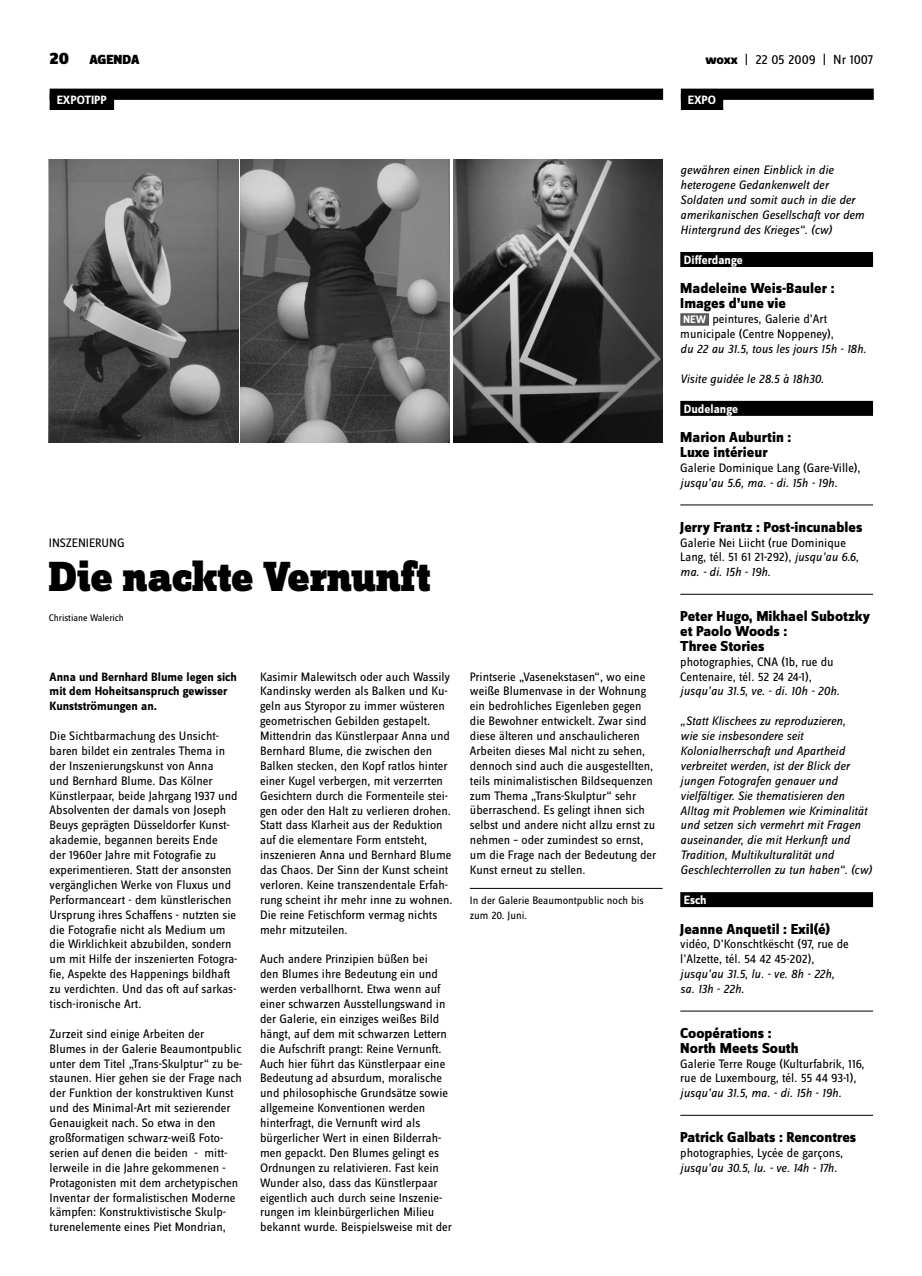
<style>
.page{position:relative;width:922px;height:1276px;background:#fff}
.page>*{position:absolute;margin:0;border:0;box-sizing:border-box;transform-origin:0 0}
.t1{font:900 43.75px "Zine Slab Dis";letter-spacing:-.01em;color:#000}
.t2{font:800 15px/14.9px "Zine Sans Dis";color:#000}
.t3{font:13.75px "Zine Sans Dis";color:#000}
.t4{font:900 13.75px "Zine Sans Dis";color:#000}
.t5{font:12.75px/14.9px "Zine Sans Dis";color:#000}
.t6{font:italic 12.75px/14.9px "Zine Sans Dis";color:#000}
.t7{font:700 12.5px/14.9px "Zine Sans Dis";color:#000}
.t8{font:700 12.5px "Zine Sans Dis";color:#fff}
.t9{font:11.25px/15px "Zine Sans Dis";color:#000}
.t10{font:10px "Zine Sans Dis";color:#000}
.s1{font-size:17.5px}
.s2{font-weight:800}
.s3{font-weight:700;font-size:11.25px;color:#fff}
.s4{font-style:italic}
</style>
<div class="page">
<div style="left:50px;top:89px;width:613px;height:11px;background:#000"></div>
<div style="left:50px;top:94px;width:64px;height:16px;background:#000"></div>
<div style="left:680px;top:89px;width:193px;height:11px;background:#000"></div>
<div style="left:680px;top:94px;width:43px;height:16px;background:#000"></div>
<img style="left:49px;top:159px;width:189px;height:283px">
<div style="left:680px;top:252px;width:192px;height:15px;background:#000"></div>
<div style="left:680px;top:313px;width:28px;height:13px;background:#58595b"></div>
<div style="left:680px;top:401px;width:192px;height:15px;background:#000"></div>
<hr style="left:680px;top:505px;width:192px;height:1px;background:#000">
<hr style="left:680px;top:594px;width:192px;height:1px;background:#000">
<div style="left:680px;top:892px;width:192px;height:15px;background:#000"></div>
<hr style="left:680px;top:1011px;width:192px;height:1px;background:#000">
<hr style="left:680px;top:1115px;width:192px;height:1px;background:#000">
<hr style="left:469px;top:888px;width:193px;height:1px;background:#000">
<img style="left:453px;top:159px;width:209px;height:283px">
<img style="left:240px;top:159px;width:209px;height:283px">
<p class="t4" style="left:50px;top:53px;width:91px"><span class="s1">20</span> AGENDA</p>
<p class="t3" style="left:705px;top:53px;width:169px"><span class="s2">woxx</span> | 22 05 2009 | Nr 1007</p>
<p class="t8" style="left:57px;top:93px;width:52px">EXPOTIPP</p>
<p class="t8" style="left:687px;top:93px;width:30px">EXPO</p>
<p class="t5" style="left:49px;top:535px;width:77px">INSZENIERUNG</p>
<h1 class="t1" style="left:49px;top:553px;width:383px">Die nackte Vernunft</h1>
<p class="t10" style="left:49px;top:612px;width:76px">Christiane Walerich</p>
<p class="t7" style="left:50px;top:669px;width:189px">Anna und Bernhard Blume legen sich mit dem Hoheitsanspruch gewisser<br>Kunstströmungen an.</p>
<p class="t5" style="left:50px;top:729px;width:189px">Die Sichtbarmachung des Unsicht&shy;baren bildet ein zentrales Thema in der Inszenierungskunst von Anna<br>und Bernhard Blume. Das Kölner Künstlerpaar, beide Jahrgang 1937 und Absolventen der damals von Joseph Beuys geprägten Düsseldorfer Kunst&shy;akademie, begannen bereits Ende<br>der 1960er Jahre mit Fotografie zu experimentieren. Statt der ansonsten vergänglichen Werke von Fluxus und Performanceart - dem künstlerischen Ursprung ihres Schaffens - nutzten sie die Fotografie nicht als Medium um die Wirklichkeit abzubilden, sondern um mit Hilfe der inszenierten Fotogra&shy;fie, Aspekte des Happenings bildhaft zu verdichten. Und das oft auf sarkas&shy;tisch-ironische Art.</p>
<p class="t5" style="left:50px;top:1027px;width:194px">Zurzeit sind einige Arbeiten der Blumes in der Galerie Beaumontpublic unter dem Titel „Trans-Skulptur“ zu be&shy;staunen. Hier gehen sie der Frage nach der Funktion der konstruktiven Kunst und des Minimal-Art mit sezierender Genauigkeit nach. So etwa in den großformatigen schwarz-weiß Foto&shy;serien auf denen die beiden - mitt&shy;lerweile in die Jahre gekommenen - Protagonisten mit dem archetypischen Inventar der formalistischen Moderne kämpfen: Konstruktivistische Skulp&shy;turenelemente eines Piet Mondrian,</p>
<p class="t5" style="left:260px;top:669px;width:194px">Kasimir Malewitsch oder auch Wassily Kandinsky werden als Balken und Ku&shy;geln aus Styropor zu immer wüsteren geometrischen Gebilden gestapelt.<br>Mittendrin das Künstlerpaar Anna und Bernhard Blume, die zwischen den Balken stecken, den Kopf ratlos hinter einer Kugel verbergen, mit verzerrten Gesichtern durch die Formenteile stei&shy;gen oder den Halt zu verlieren drohen.<br>Statt dass Klarheit aus der Reduktion auf die elementare Form entsteht, inszenieren Anna und Bernhard Blume das Chaos. Der Sinn der Kunst scheint verloren. Keine transzendentale Erfah&shy;rung scheint ihr mehr inne zu wohnen.<br>Die reine Fetischform vermag nichts mehr mitzuteilen.</p>
<p class="t5" style="left:260px;top:952px;width:193px">Auch andere Prinzipien büßen bei<br>den Blumes ihre Bedeutung ein und werden verballhornt. Etwa wenn auf einer schwarzen Ausstellungswand in der Galerie, ein einziges weißes Bild hängt, auf dem mit schwarzen Lettern die Aufschrift prangt: Reine Vernunft.<br>Auch hier führt das Künstlerpaar eine Bedeutung ad absurdum, moralische und philosophische Grundsätze sowie allgemeine Konventionen werden hinterfragt, die Vernunft wird als bürgerlicher Wert in einen Bilderrah&shy;men gepackt. Den Blumes gelingt es Ordnungen zu relativieren. Fast kein Wunder also, dass das Künstlerpaar eigentlich auch durch seine Inszenie&shy;rungen im kleinbürgerlichen Milieu bekannt wurde. Beispielsweise mit der</p>
<p class="t5" style="left:469px;top:669px;width:188px">Printserie „Vasenekstasen“, wo eine weiße Blumenvase in der Wohnung ein bedrohliches Eigenleben gegen die Bewohner entwickelt. Zwar sind diese älteren und anschaulicheren Arbeiten dieses Mal nicht zu sehen, dennoch sind auch die ausgestellten, teils minimalistischen Bildsequenzen zum Thema „Trans-Skulptur“ sehr überraschend. Es gelingt ihnen sich selbst und andere nicht allzu ernst zu nehmen – oder zumindest so ernst, um die Frage nach der Bedeutung der Kunst erneut zu stellen.</p>
<p class="t9" style="left:469px;top:893px;width:175px">In der Galerie Beaumontpublic noch bis zum 20. Juni.</p>
<p class="t6" style="left:680px;top:163px;width:185px">gewähren einen Einblick in die heterogene Gedankenwelt der<br>Soldaten und somit auch in die der amerikanischen Gesellschaft vor dem<br>Hintergrund des Krieges“. (cw)</p>
<p class="t8" style="left:683px;top:253px;width:60px">Differdange</p>
<p class="t2" style="left:680px;top:282px;width:156px">Madeleine Weis-Bauler :<br>Images d’une vie</p>
<p class="t5" style="left:680px;top:312px;width:155px"><span class="s3">NEW</span> peintures, Galerie d’Art municipale (Centre Noppeney),</p>
<p class="t6" style="left:680px;top:341px;width:187px">du 22 au 31.5, tous les jours 15h - 18h.</p>
<p class="t6" style="left:680px;top:371px;width:145px">Visite guidée le 28.5 à 18h30.</p>
<p class="t8" style="left:683px;top:402px;width:56px">Dudelange</p>
<p class="t2" style="left:680px;top:431px;width:113px">Marion Auburtin :<br>Luxe intérieur</p>
<p class="t5" style="left:680px;top:461px;width:182px">Galerie Dominique Lang (Gare-Ville),</p>
<p class="t6" style="left:680px;top:475px;width:159px">jusqu’au 5.6, ma. - di. 15h - 19h.</p>
<p class="t2" style="left:680px;top:520px;width:183px">Jerry Frantz : Post-incunables</p>
<p class="t5" style="left:680px;top:535px;width:180px">Galerie Nei Liicht (rue Dominique<br>Lang, tél. 51 61 21-292), <span class="s4">jusqu’au 6.6, ma. - di. 15h - 19h.</span></p>
<p class="t2" style="left:680px;top:609px;width:191px">Peter Hugo, Mikhael Subotzky et Paolo Woods :<br>Three Stories</p>
<p class="t5" style="left:680px;top:655px;width:155px">photographies, CNA (1b, rue du<br>Centenaire, tél. 52 24 24-1),</p>
<p class="t6" style="left:680px;top:684px;width:161px">jusqu’au 31.5, ve. - di. 10h - 20h.</p>
<p class="t6" style="left:680px;top:713px;width:193px">„Statt Klischees zu reproduzieren,<br>wie sie insbesondere seit Kolonialherrschaft und Apartheid verbreitet werden, ist der Blick der jungen Fotografen genauer und vielfältiger. Sie thematisieren den Alltag mit Problemen wie Kriminalität und setzen sich vermehrt mit Fragen auseinander, die mit Herkunft und Tradition, Multikulturalität und Geschlechterrollen zu tun haben“. (cw)</p>
<p class="t8" style="left:683px;top:893px;width:24px">Esch</p>
<p class="t2" style="left:680px;top:922px;width:151px">Jeanne Anquetil : Exil(é)</p>
<p class="t5" style="left:680px;top:937px;width:170px">vidéo, D’Konschtkëscht (97, rue de l’Alzette, tél. 54 42 45-202),</p>
<p class="t6" style="left:680px;top:966px;width:156px">jusqu’au 31.5, lu. - ve. 8h - 22h, sa. 13h - 22h.</p>
<p class="t2" style="left:680px;top:1026px;width:120px">Coopérations :<br>North Meets South</p>
<p class="t5" style="left:680px;top:1056px;width:186px">Galerie Terre Rouge (Kulturfabrik, 116, rue de Luxembourg, tél. 55 44 93-1),</p>
<p class="t6" style="left:680px;top:1085px;width:162px">jusqu’au 31.5, ma. - di. 15h - 19h.</p>
<p class="t2" style="left:680px;top:1130px;width:177px">Patrick Galbats : Rencontres</p>
<p class="t5" style="left:680px;top:1146px;width:164px">photographies, Lycée de garçons,</p>
<p class="t6" style="left:680px;top:1160px;width:158px">jusqu’au 30.5, lu. - ve. 14h - 17h.</p>
</div>
